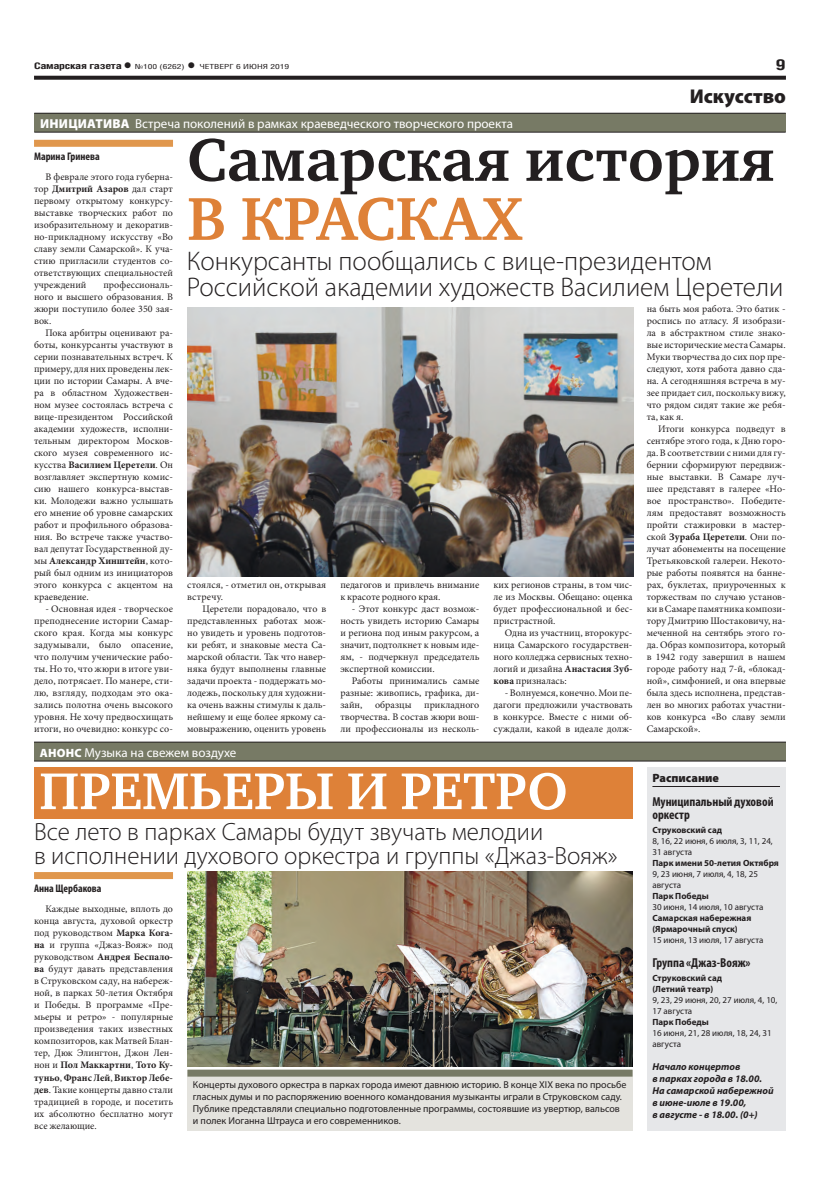
<style>
.page{position:relative;width:820px;height:1191px;background:#fff}
.page>*{position:absolute;margin:0;border:0;box-sizing:border-box;transform-origin:0 0}
.ЗАГОЛОВОК{font:700 62px/59px "Charter C";color:#231f20}
.заголовок{font:700 53px "Charter C";color:#fff}
.ПОДЗАГОЛОВОК{font:300 27px/26px "Myriad Pro";color:#231f20}
.ПОДЗАГОЛОВОК-2{font:300 25px/24px "Myriad Pro";color:#231f20}
.КОЛОНТИТУЛ{font:900 20px "Myriad Pro";color:#231f20}
.t1{font:700 15px "Helios Cond";color:#231f20;scale:1.4 1}
.надзаголовок{font:13px "Myriad Pro";color:#fff}
.допблок_подзаголовок{font:700 condensed 13px/13px "Myriad Pro";color:#231f20}
.мнение_имя{font:900 12px "Myriad Pro";color:#231f20}
.АВТОР_цвет__копия{font:700 condensed 11px "Myriad Pro";color:#231f20}
.ОСНОВНОЙ{font:10px/12px "Minion Pro";color:#231f20;text-align:justify}
.мнение_текст{font:10px/12px "Myriad Pro";color:#231f20}
.допблок_текст{font:italic 700 10px/12px "Myriad Pro";color:#231f20}
.допблок_текст-2{font:9px/11px "Myriad Pro";color:#231f20}
.допблок_текст-3{font:700 9px/11px "Myriad Pro";color:#231f20}
.t2{font:700 9px "Helios Cond";letter-spacing:-.02em;color:#231f20;scale:1.4 1}
.t3{font:7px "Helios Cond";color:#231f20;scale:1.4 1}
.s1{font-size:16px}
.s2{font-weight:700;font-size:16px}
.s3{font-weight:900}
.s4{font-weight:700}
.s5{color:#de8138}
.s6{font-weight:900;font-size:12px}
.s7{font-weight:400}
</style>
<div class="page">
<svg style="left:34px;top:76px;width:751px;height:4px;background:#322f2f"></svg>
<div style="left:187px;top:1069px;width:445px;height:61px;background:#e4e3de"></div>
<div style="left:187px;top:1069px;width:445px;height:7px;background:#777a65"></div>
<div style="left:34px;top:767px;width:598px;height:51px;background:#de8138"></div>
<div style="left:34px;top:113px;width:751px;height:19px;background:#777a65"></div>
<hr style="left:34px;top:113px;width:751px;height:1px;background:#231f20">
<hr style="left:34px;top:132px;width:751px;height:1px;background:#231f20">
<div style="left:34px;top:742px;width:751px;height:19px;background:#777a65"></div>
<hr style="left:34px;top:742px;width:751px;height:1px;background:#231f20">
<hr style="left:34px;top:761px;width:751px;height:1px;background:#231f20">
<div style="left:34px;top:140px;width:139px;height:7px;background:#e0974d"></div>
<img style="left:187px;top:308px;width:446px;height:268px">
<div style="left:34px;top:872px;width:139px;height:7px;background:#e0974d"></div>
<img style="left:187px;top:872px;width:445px;height:194px">
<div style="left:646px;top:767px;width:139px;height:363px;background:#e6e7e9"></div>
<hr style="left:652px;top:786px;width:127px;height:1px;background:#231f20">
<p class="t2" style="left:34px;top:61px;width:71px">Самарская газета<span class="s1">•</span></p>
<p class="t3" style="left:135px;top:63px;width:112px">№100 (6262) <span class="s2">•</span> ЧЕТВЕРГ 6 ИЮНЯ 2019</p>
<p class="t1" style="left:775px;top:55px;width:9px">9</p>
<p class="надзаголовок" style="left:40px;top:115px;width:474px"><span class="s3">ИНИЦИАТИВА</span> Встреча поколений в рамках краеведческого творческого проекта</p>
<p class="КОЛОНТИТУЛ" style="left:689px;top:85px;width:98px">Искусство</p>
<p class="АВТОР_цвет__копия" style="left:34px;top:150px;width:67px">Марина Гринева</p>
<p class="ОСНОВНОЙ" style="left:34px;top:171px;width:140px;text-indent:11px">В феврале этого года губерна&shy;тор <span class="s4">Дмитрий Азаров</span> дал старт первому открытому конкурсу&shy;выставке творческих работ по изобразительному и декоратив&shy;но-прикладному искусству «Во славу земли Самарской». К уча&shy;стию пригласили студентов со&shy;ответствующих специальностей учреждений</p>
<p class="ОСНОВНОЙ" style="left:34px;top:279px;width:140px;text-indent:69px">профессиональ&shy;ного и высшего образования. В жюри поступило более 350 зая&shy;вок.</p>
<p class="ОСНОВНОЙ" style="left:34px;top:327px;width:140px;text-indent:11px">Пока арбитры оценивают ра&shy;боты, конкурсанты участвуют в серии познавательных встреч. К примеру, для них проведены лек&shy;ции по истории Самары. А вче&shy;ра в областном Художествен&shy;ном музее состоялась встреча с вице-президентом Российской академии художеств, исполни&shy;тельным директором Москов&shy;ского музея современного ис&shy;кусства <span class="s4">Василием Церетели</span>. Он возглавляет экспертную комис&shy;сию нашего конкурса-выстав&shy;ки. Молодежи важно услышать его мнение об уровне самарских работ и профильного образова&shy;ния. Во встрече также участво&shy;вал депутат Государственной ду&shy;мы <span class="s4">Александр Хинштейн</span>, кото&shy;рый был одним из инициаторов этого конкурса с акцентом на краеведение.</p>
<p class="ОСНОВНОЙ" style="left:34px;top:603px;width:140px;text-indent:11px">- Основная идея - творческое преподнесение истории Самар&shy;ского края. Когда мы конкурс задумывали, было опасение, что получим ученические рабо&shy;ты. Но то, что жюри в итоге уви&shy;дело, потрясает. По манере, сти&shy;лю, взгляду, подходам это ока&shy;зались полотна очень высокого уровня. Не хочу предвосхищать итоги, но очевидно: конкурс со-</p>
<p class="ЗАГОЛОВОК" style="left:187px;top:131px;width:589px">Самарская история<br><span class="s5">В КРАСКАХ</span></p>
<p class="ПОДЗАГОЛОВОК" style="left:187px;top:247px;width:598px">Конкурсанты пообщались с вице-президентом<br>Российской академии художеств Василием Церетели</p>
<p class="ОСНОВНОЙ" style="left:187px;top:579px;width:140px">стоялся, - отметил он, открывая встречу.</p>
<p class="ОСНОВНОЙ" style="left:187px;top:603px;width:140px;text-indent:15px">Церетели порадовало, что в представленных работах мож&shy;но увидеть и уровень подготов&shy;ки ребят, и знаковые места Са&shy;марской области. Так что навер&shy;няка будут выполнены главные задачи проекта - поддержать мо&shy;лодежь, поскольку для художни&shy;ка очень важны стимулы к даль&shy;нейшему и еще более яркому са&shy;мовыражению, оценить уровень</p>
<p class="ОСНОВНОЙ" style="left:340px;top:579px;width:140px">педагогов и привлечь внимание к красоте родного края.</p>
<p class="ОСНОВНОЙ" style="left:340px;top:603px;width:140px;text-indent:11px">- Этот конкурс даст возмож&shy;ность увидеть историю Самары и региона под иным ракурсом, а значит, подтолкнет к новым иде&shy;ям, - подчеркнул председатель экспертной комиссии.</p>
<p class="ОСНОВНОЙ" style="left:340px;top:675px;width:140px;text-indent:11px">Работы принимались самые разные: живопись, графика, ди&shy;зайн,</p>
<p class="ОСНОВНОЙ" style="left:375px;top:699px;width:38px">образцы</p>
<p class="ОСНОВНОЙ" style="left:340px;top:699px;width:140px;text-indent:84px">прикладного творчества. В состав жюри вош&shy;ли профессионалы из несколь-</p>
<p class="ОСНОВНОЙ" style="left:493px;top:579px;width:140px">ких регионов страны, в том чис&shy;ле из Москвы. Обещано: оценка будет профессиональной и бес&shy;пристрастной.</p>
<p class="ОСНОВНОЙ" style="left:493px;top:627px;width:140px;text-indent:11px">Одна из участниц, второкурс&shy;ница Самарского государствен&shy;ного колледжа сервисных техно&shy;логий и дизайна <span class="s4">Анастасия Зуб&shy;кова</span> призналась:</p>
<p class="ОСНОВНОЙ" style="left:493px;top:687px;width:140px;text-indent:11px">- Волнуемся, конечно. Мои пе&shy;дагоги предложили участвовать в конкурсе. Вместе с ними об&shy;суждали, какой в идеале долж-</p>
<p class="ОСНОВНОЙ" style="left:646px;top:303px;width:140px">на быть моя работа. Это батик - роспись по атласу. Я изобрази&shy;ла в абстрактном стиле знако&shy;вые исторические места Самары.<br>Муки творчества до сих пор пре&shy;следуют, хотя работа давно сда&shy;на. А сегодняшняя встреча в му&shy;зее придает сил, поскольку вижу, что рядом сидят такие же ребя&shy;та, как я.</p>
<p class="ОСНОВНОЙ" style="left:646px;top:423px;width:140px;text-indent:11px">Итоги конкурса подведут в сентябре этого года, к Дню горо&shy;да. В соответствии с ними для гу&shy;бернии сформируют передвиж&shy;ные выставки. В Самаре луч&shy;шее представят в галерее «Но&shy;вое пространство». Победите&shy;лям предоставят возможность пройти стажировки в мастер&shy;ской <span class="s4">Зураба Церетели</span>. Они по&shy;лучат абонементы на посещение Третьяковской галереи. Некото&shy;рые работы появятся на банне&shy;рах, буклетах, приуроченных к торжествам по случаю установ&shy;ки в Самаре памятника компози&shy;тору Дмитрию Шостаковичу, на&shy;меченной на сентябрь этого го&shy;да. Образ композитора, который в 1942 году завершил в нашем городе работу над 7-й, «блокад&shy;ной», симфонией, и она впервые была здесь исполнена, представ&shy;лен во многих работах участни&shy;ков конкурса «Во славу земли Самарской».</p>
<p class="надзаголовок" style="left:40px;top:744px;width:198px"><span class="s6">АНОНС</span> Музыка на свежем воздухе</p>
<p class="заголовок" style="left:39px;top:762px;width:530px">ПРЕМЬЕРЫ И РЕТРО</p>
<p class="ПОДЗАГОЛОВОК-2" style="left:34px;top:819px;width:584px">Все лето в парках Самары будут звучать мелодии<br>в исполнении духового оркестра и группы «Джаз-Вояж»</p>
<p class="АВТОР_цвет__копия" style="left:34px;top:882px;width:69px">Анна Щербакова</p>
<p class="ОСНОВНОЙ" style="left:34px;top:903px;width:140px;text-indent:11px">Каждые выходные, вплоть до конца августа, духовой оркестр под руководством <span class="s4">Марка Кога&shy;на</span> и группа «Джаз-Вояж» под руководством <span class="s4">Андрея Беспало&shy;ва</span> будут давать представления в Струковском саду, на набереж&shy;ной, в парках 50-летия Октября и Победы. В программе «Пре&shy;мьеры и ретро» - популярные произведения таких известных композиторов, как Матвей Блан&shy;тер, Дюк Элингтон, Джон Лен&shy;нон и <span class="s4">Пол Маккартни</span>, <span class="s4">Тото Ку&shy;туньо</span>, <span class="s4">Франс Лей</span>, <span class="s4">Виктор Лебе&shy;дев</span>. Такие концерты давно стали традицией в городе, и посетить их абсолютно бесплатно могут все желающие.</p>
<p class="мнение_текст" style="left:193px;top:1079px;width:435px">Концерты духового оркестра в парках города имеют давнюю историю. В конце XIX века по просьбе гласных думы и по распоряжению военного командования музыканты играли в Струковском саду.<br>Публике представляли специально подготовленные программы, состоявшие из увертюр, вальсов и полек Иоганна Штрауса и его современников.</p>
<p class="мнение_имя" style="left:652px;top:771px;width:68px">Расписание</p>
<p class="допблок_подзаголовок" style="left:652px;top:795px;width:123px">Муниципальный духовой оркестр</p>
<p class="допблок_текст-3" style="left:652px;top:824px;width:71px">Струковский сад</p>
<p class="допблок_текст-2" style="left:652px;top:835px;width:122px">8, 16, 22 июня, 6 июля, 3, 11, 24,<br>31 августа</p>
<p class="допблок_текст-3" style="left:652px;top:857px;width:128px">Парк имени 50-летия Октября</p>
<p class="допблок_текст-2" style="left:652px;top:868px;width:107px">9, 23 июня, 7 июля, 4, 18, 25 августа</p>
<p class="допблок_текст-3" style="left:652px;top:890px;width:58px">Парк Победы</p>
<p class="допблок_текст-2" style="left:652px;top:901px;width:112px">30 июня, 14 июля, 10 августа</p>
<p class="допблок_текст-3" style="left:652px;top:912px;width:112px">Самарская набережная (Ярмарочный спуск)<br><span class="s7">15 июня, 13 июля, 17 августа</span></p>
<p class="допблок_подзаголовок" style="left:652px;top:956px;width:99px">Группа «Джаз-Вояж»</p>
<p class="допблок_текст-3" style="left:652px;top:972px;width:71px">Струковский сад (Летний театр)</p>
<p class="допблок_текст-2" style="left:652px;top:994px;width:126px">9, 23, 29 июня, 20, 27 июля, 4, 10,<br>17 августа</p>
<p class="допблок_текст-3" style="left:652px;top:1016px;width:58px">Парк Победы</p>
<p class="допблок_текст-2" style="left:652px;top:1027px;width:121px">16 июня, 21, 28 июля, 18, 24, 31 августа</p>
<p class="допблок_текст" style="left:652px;top:1060px;width:111px">Начало концертов<br>в парках города в 18.00.</p>
<p class="допблок_текст" style="left:652px;top:1084px;width:123px">На самарской набережной в июне-июле в 19.00,<br>в августе - в 18.00. (0+)</p>
</div>
